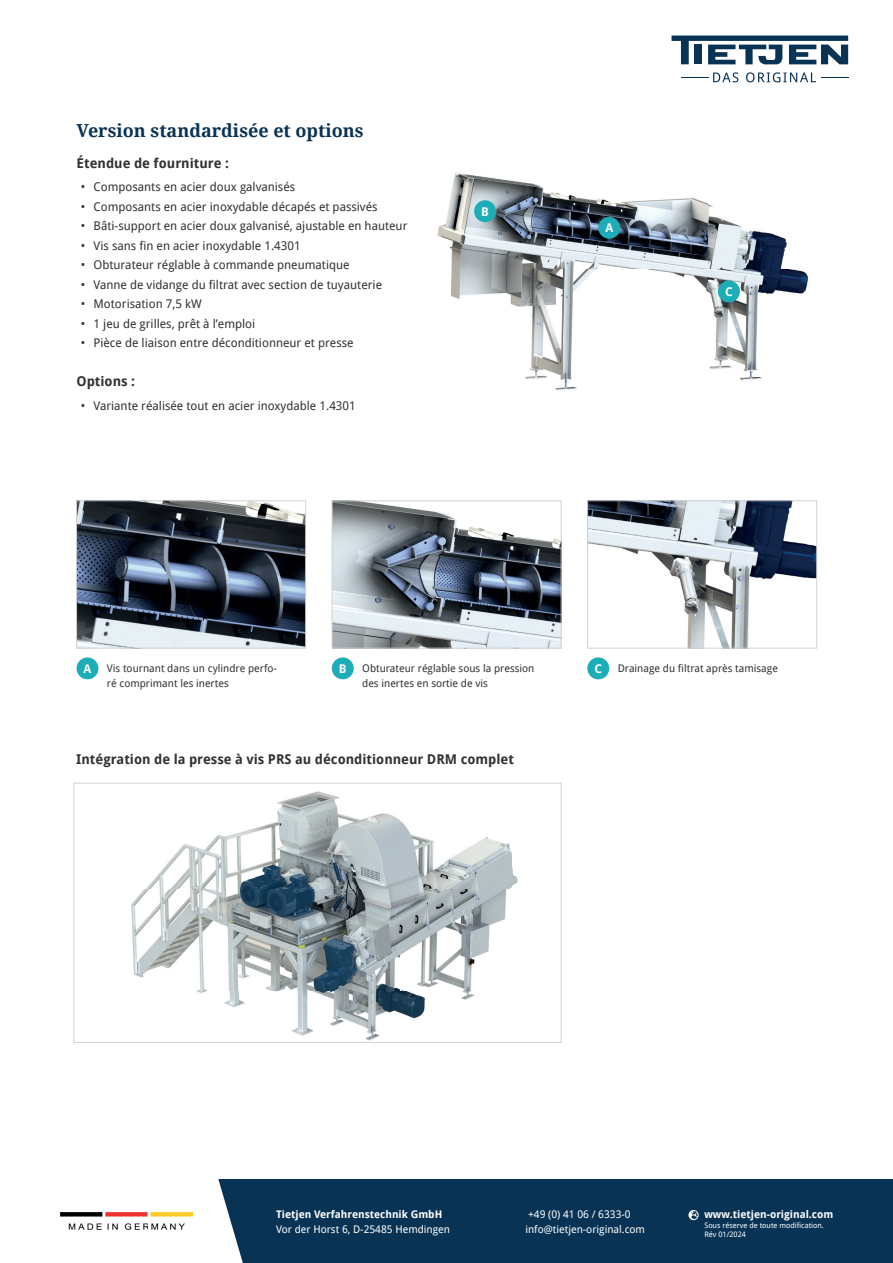
<style>
.page{position:relative;width:893px;height:1263px;background:#fff}
.page>*{position:absolute;margin:0;border:0;box-sizing:border-box;transform-origin:0 0}
.t1{font:700 18px "Droid Serif";color:#093354}
.t2{font:700 13.5px "Droid Sans";color:#333233}
.t3{font:12px "Droid Sans";color:#333233}
.t4{font:700 12px "Droid Sans";color:#fff}
.t5{font:10.5px/15px "Droid Sans";color:#333233}
.t6{font:10.5px/15px "Droid Sans";color:#fff}
.t7{font:700 10.5px "Droid Sans";color:#fff}
.t8{font:7.5px/9px "Droid Sans";color:#fff}
</style>
<div class="page">
<svg style="left:672px;top:36px;width:176px;height:28px"></svg>
<svg style="left:681px;top:72px;width:57px;height:10px"></svg>
<svg style="left:746px;top:72px;width:102px;height:10px"></svg>
<div style="left:0;top:1179px;width:893px;height:84px;background:#093354"></div>
<svg style="left:688px;top:1210px;width:11px;height:10px"></svg>
<div style="left:0;top:1179px;width:243px;height:84px;background:#fff"></div>
<img style="left:60px;top:1212px;width:132px;height:18px">
<img style="left:437px;top:173px;width:371px;height:218px">
<div style="left:598px;top:217px;width:22px;height:22px;background:#1cadb6;border-radius:50%"></div>
<div style="left:474px;top:200px;width:22px;height:22px;background:#1cadb6;border-radius:50%"></div>
<div style="left:718px;top:280px;width:22px;height:22px;background:#1cadb6;border-radius:50%"></div>
<div style="left:332px;top:657px;width:22px;height:22px;background:#1cadb6;border-radius:50%"></div>
<div style="left:587px;top:657px;width:22px;height:22px;background:#1cadb6;border-radius:50%"></div>
<div style="left:77px;top:657px;width:21px;height:22px;background:#1cadb6;border-radius:50%"></div>
<img style="left:78px;top:502px;width:226px;height:144px">
<div style="left:76px;top:500px;width:230px;height:148px;border:1px solid #d1d2d4"></div>
<img style="left:131px;top:791px;width:387px;height:250px">
<div style="left:74px;top:783px;width:487px;height:260px;border:1px solid #d1d2d4"></div>
<img style="left:589px;top:502px;width:226px;height:144px">
<div style="left:587px;top:500px;width:230px;height:148px;border:1px solid #d1d2d4"></div>
<img style="left:334px;top:502px;width:225px;height:144px">
<div style="left:332px;top:500px;width:229px;height:148px;border:1px solid #d1d2d4"></div>
<h1 class="t1" style="left:77px;top:120px;width:289px">Version standardisée et options</h1>
<p class="t2" style="left:77px;top:153px;width:154px">Étendue de fourniture :</p>
<p class="t3" style="left:81px;top:179px;width:216px">• Composants en acier doux galvanisés</p>
<p class="t3" style="left:81px;top:198px;width:298px">• Composants en acier inoxydable décapés et passivés</p>
<p class="t3" style="left:81px;top:218px;width:328px">• Bâti-support en acier doux galvanisé, ajustable en hauteur</p>
<p class="t3" style="left:81px;top:237px;width:221px">• Vis sans fin en acier inoxydable 1.4301</p>
<p class="t3" style="left:81px;top:257px;width:270px">• Obturateur réglable à commande pneumatique</p>
<p class="t3" style="left:81px;top:276px;width:303px">• Vanne de vidange du filtrat avec section de tuyauterie</p>
<p class="t3" style="left:81px;top:296px;width:122px">• Motorisation 7,5 kW</p>
<p class="t3" style="left:81px;top:315px;width:176px">• 1 jeu de grilles, prêt à l’emploi</p>
<p class="t3" style="left:81px;top:335px;width:274px">• Pièce de liaison entre déconditionneur et presse</p>
<p class="t2" style="left:77px;top:372px;width:60px">Options :</p>
<p class="t3" style="left:81px;top:397px;width:276px">• Variante réalisée tout en acier inoxydable 1.4301</p>
<p class="t4" style="left:481px;top:203px;width:9px">B</p>
<p class="t4" style="left:605px;top:219px;width:9px">A</p>
<p class="t4" style="left:725px;top:283px;width:9px">C</p>
<p class="t4" style="left:84px;top:660px;width:9px">A</p>
<p class="t5" style="left:107px;top:661px;width:172px">Vis tournant dans un cylindre perfo-</p>
<p class="t4" style="left:339px;top:660px;width:9px">B</p>
<p class="t4" style="left:594px;top:660px;width:9px">C</p>
<p class="t5" style="left:618px;top:661px;width:162px">Drainage du filtrat après tamisage</p>
<p class="t5" style="left:107px;top:676px;width:123px">ré comprimant les inertes</p>
<p class="t5" style="left:362px;top:661px;width:174px">Obturateur réglable sous la pression des inertes en sortie de vis</p>
<p class="t2" style="left:76px;top:750px;width:439px">Intégration de la presse à vis PRS au déconditionneur DRM complet</p>
<p class="t7" style="left:276px;top:1207px;width:168px">Tietjen Verfahrenstechnik GmbH</p>
<p class="t6" style="left:276px;top:1221px;width:175px">Vor der Horst 6, D-25485 Hemdingen</p>
<p class="t6" style="left:525px;top:1206px;width:121px">+49 (0) 41 06 / 6333-0 info@tietjen-original.com</p>
<p class="t7" style="left:704px;top:1207px;width:130px">www.tietjen-original.com</p>
<p class="t8" style="left:704px;top:1221px;width:121px">Sous réserve de toute modification.<br>Rév 01/2024</p>
</div>
